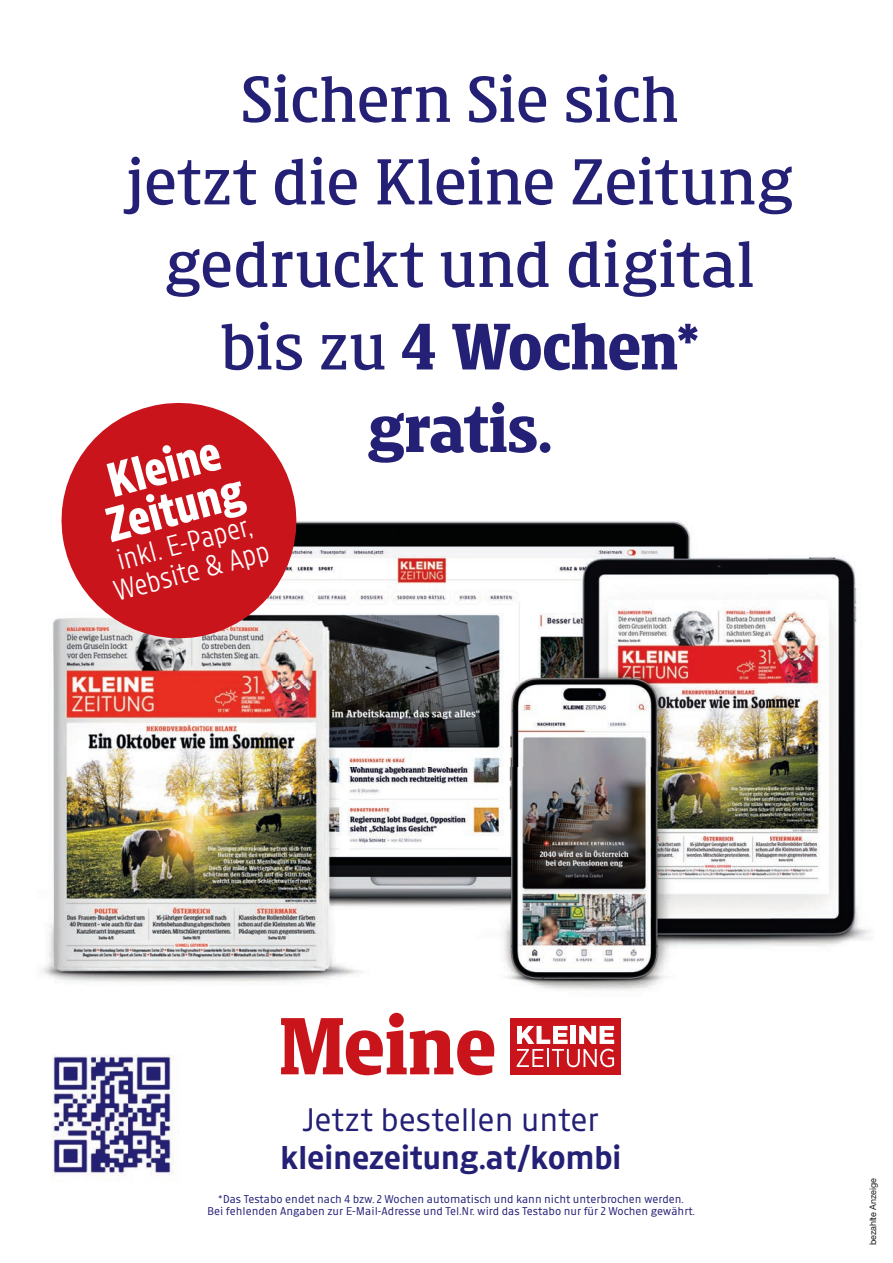
<style>
.page{position:relative;width:893px;height:1263px;background:#fff}
.page>*{position:absolute;margin:0;border:0;box-sizing:border-box;transform-origin:0 0}
.t1{font:68.7px/82.5px "Kleine Titel";letter-spacing:-.005em;color:#242076;text-align:center}
.t2{font:700 51px/42.9px "Kleine Sans Condensed";color:#fff}
.t3{font:500 34.8px "Kleine Sans";letter-spacing:-.01em;color:#242076}
.t4{font:34.8px "Kleine Sans";letter-spacing:-.005em;color:#242076}
.t5{font:300 31.2px/29.1px "Kleine Sans Condensed";color:#fff;text-align:center}
.t6{font:12.15px/12.1px "Kleine Sans";color:#242076;text-align:center}
.t7{font:9px "Helvetica Neue";letter-spacing:-.01em;color:#231f20}
.s1{font-weight:700}
</style>
<div class="page">
<img style="left:42px;top:521px;width:829px;height:492px">
<svg style="left:53px;top:402px;width:252px;height:245px;fill:#ca141c"></svg>
<svg style="left:281px;top:1013px;width:213px;height:62px"></svg>
<div style="left:510px;top:1018px;width:111px;height:56px;background:#ca141c"></div>
<svg style="left:517px;top:1026px;width:97px;height:41px"></svg>
<img style="left:52px;top:1055px;width:124px;height:121px">
<h1 class="t1" style="left:127px;top:53px;width:668px">Sichern Sie sich<br>jetzt die Kleine Zeitung gedruckt und digital bis zu <span class="s1">4 Wochen* gratis.</span></h1>
<h2 class="t2" style="left:89px;top:460px;width:142px;rotate:-15deg">Kleine<br>Zeitung</h2>
<h3 class="t5" style="left:103px;top:547px;width:161px;rotate:-15deg">inkl. E-Paper,<br>Website &amp; App</h3>
<h3 class="t4" style="left:303px;top:1097px;width:298px">Jetzt bestellen unter</h3>
<h3 class="t3" style="left:280px;top:1135px;width:343px">kleinezeitung.at/kombi</h3>
<p class="t6" style="left:207px;top:1192px;width:489px">*Das Testabo endet nach 4 bzw. 2 Wochen automatisch und kann nicht unterbrochen werden.<br>Bei fehlenden Angaben zur E-Mail-Adresse und Tel.Nr. wird das Testabo nur für 2 Wochen gewährt.</p>
<p class="t7" style="left:866px;top:1245px;width:69px;rotate:-90deg">bezahlte Anzeige</p>
</div>
